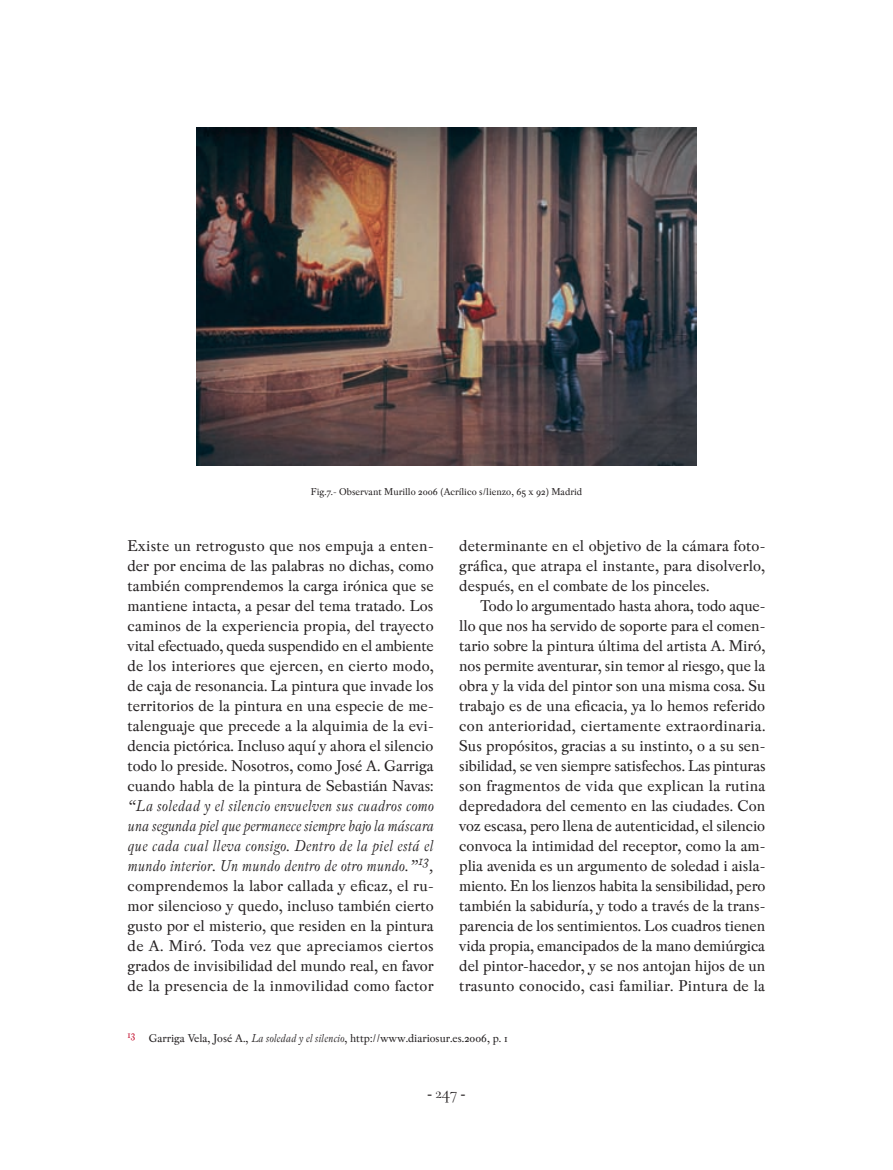
<style>
.page{position:relative;width:893px;height:1170px;background:#fff}
.page>*{position:absolute;margin:0;border:0;box-sizing:border-box;transform-origin:0 0}
.t1{font:18px "Peleguer";color:#231f20}
.t2{font:16.5px/20px "Pradell";letter-spacing:.01em;color:#231f20;text-align:justify}
.nota_al_pie{font:12px "Pradell";color:#231f20}
.t3{font:10.5px "Pradell";color:#231f20}
.s1{font-style:italic}
</style>
<div class="page">
<img style="left:196px;top:128px;width:501px;height:337px">
<p class="t3" style="left:311px;top:486px;width:273px">Fig.7.- Observant Murillo 2006 (Acrílico s/lienzo, 65 x 92) Madrid</p>
<p class="t2" style="left:128px;top:535px;width:308px">Existe un retrogusto que nos empuja a enten&shy;der por encima de las palabras no dichas, como también comprendemos la carga irónica que se mantiene intacta, a pesar del tema tratado. Los caminos de la experiencia propia, del trayecto vital efectuado, queda suspendido en el ambiente de los interiores que ejercen, en cierto modo, de caja de resonancia. La pintura que invade los territorios de la pintura en una especie de me&shy;talenguaje que precede a la alquimia de la evi&shy;dencia pictórica. Incluso aquí y ahora el silencio todo lo preside. Nosotros, como José A. Garriga cuando habla de la pintura de Sebastián Navas: <span class="s1">“La soledad y el silencio envuelven sus cuadros como una segunda piel que permanece siempre bajo la máscara que cada cual lleva consigo. Dentro de la piel está el mundo interior. Un mundo dentro de otro mundo.”</span><sup>13</sup><span class="s1">, </span>comprendemos la labor callada y eficaz, el ru&shy;mor silencioso y quedo, incluso también cierto gusto por el misterio, que residen en la pintura de A. Miró. Toda vez que apreciamos ciertos grados de invisibilidad del mundo real, en favor de la presencia de la inmovilidad como factor</p>
<p class="t2" style="left:459px;top:535px;width:308px">determinante en el objetivo de la cámara foto&shy;gráfica, que atrapa el instante, para disolverlo, después, en el combate de los pinceles.</p>
<p class="t2" style="left:459px;top:595px;width:308px;text-indent:21px">Todo lo argumentado hasta ahora, todo aque&shy;llo que nos ha servido de soporte para el comen&shy;tario sobre la pintura última del artista A. Miró, nos permite aventurar, sin temor al riesgo, que la obra y la vida del pintor son una misma cosa. Su trabajo es de una eficacia, ya lo hemos referido con anterioridad, ciertamente extraordinaria.<br>Sus propósitos, gracias a su instinto, o a su sen&shy;sibilidad, se ven siempre satisfechos. Las pinturas son fragmentos de vida que explican la rutina depredadora del cemento en las ciudades. Con voz escasa, pero llena de autenticidad, el silencio convoca la intimidad del receptor, como la am&shy;plia avenida es un argumento de soledad i aisla&shy;miento. En los lienzos habita la sensibilidad, pero también la sabiduría, y todo a través de la trans&shy;parencia de los sentimientos. Los cuadros tienen vida propia, emancipados de la mano demiúrgica del pintor-hacedor, y se nos antojan hijos de un trasunto conocido, casi familiar. Pintura de la</p>
<p class="nota_al_pie" style="left:128px;top:1031px;width:382px"><sup>13</sup> Garriga Vela, José A., <span class="s1">La soledad y el silencio</span>, http://www.diariosur.es.2006, p. 1</p>
<p class="t1" style="left:427px;top:1083px;width:40px">- 247 -</p>
</div>
